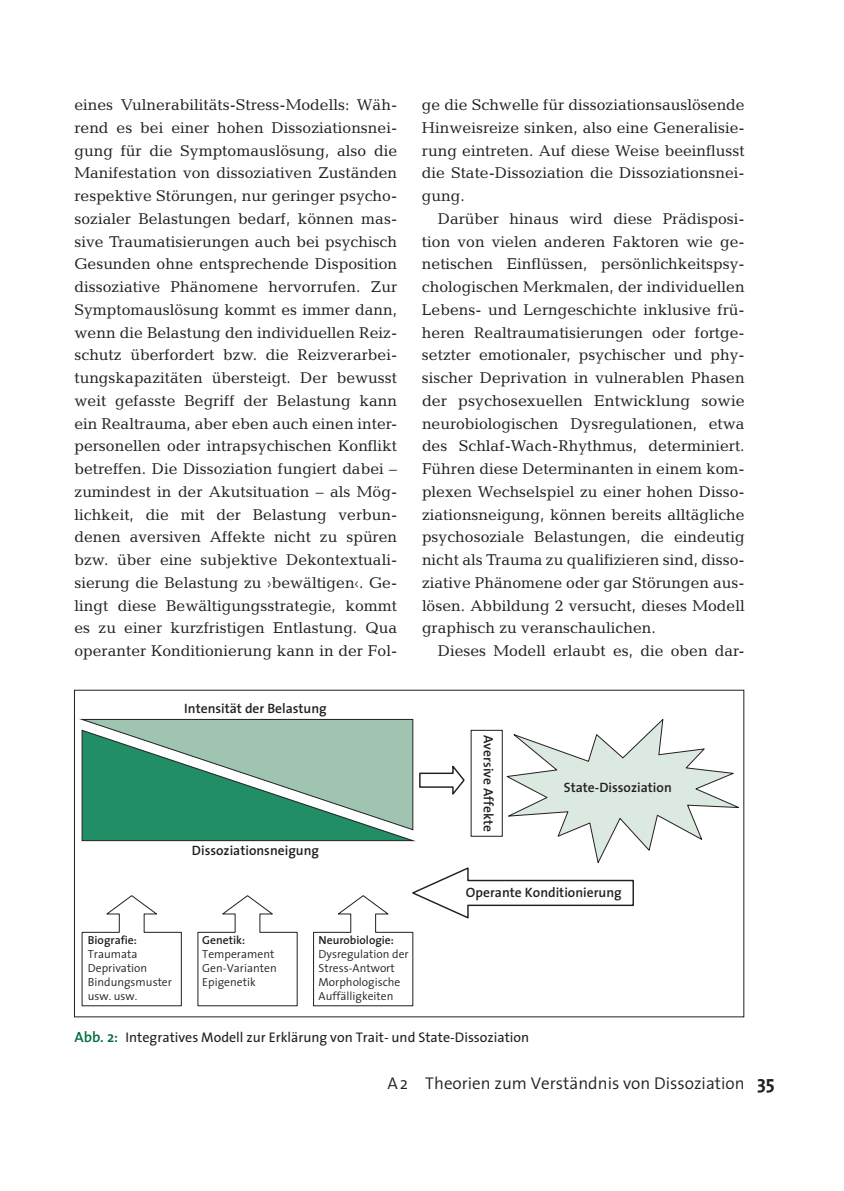
<style>
.page{position:relative;width:844px;height:1191px;background:#fff}
.page>*{position:absolute;margin:0;border:0;box-sizing:border-box;transform-origin:0 0}
.t1{font:300 17.15px "The Sans";color:#231f20}
.t2{font:15.75px/22.8px "Candida";color:#231f20;text-align:justify}
.t3{font:14px "The Sans";color:#231f20}
.t4{font:600 13.65px "The Sans";color:#231f20}
.t5{font:300 11.72px/14px "The Sans";color:#231f20}
.t6{font:600 11.72px "The Sans";color:#231f20}
.s1{font-weight:600;font-size:14.88px;color:#006f3c}
.s2{font-weight:700;font-size:19.25px}
</style>
<div class="page">
<svg style="left:79px;top:718px;width:661px;height:288px"></svg>
<p class="t2" style="left:74px;top:95px;width:324px">eines Vulnerabilitäts-Stress-Modells : Wäh&shy;rend es bei einer hohen Dissoziationsnei&shy;gung für die Symptomauslösung, also die Manifestation von dissoziativen Zuständen respektive Störungen, nur geringer psy cho&shy;sozialer Belastungen bedarf, können mas&shy;sive Traumatisierungen auch bei psychisch Gesunden ohne entsprechende Disposition dissoziative Phänomene hervor rufen. Zur Symptomauslösung kommt es immer dann, wenn die Belastung den in di viduellen Reiz&shy;schutz überfordert bzw. die Reizverarbei&shy;tungskapazitäten übersteigt. Der bewusst weit gefasste Begriff der Belastung kann ein Realtrauma, aber eben auch einen inter&shy;personellen oder intrapsychischen Konflikt betreffen. Die Dissoziation fungiert dabei – zumindest in der Akutsituation – als Mög&shy;lichkeit, die mit der Belastung verbun&shy;denen aversiven Affekte nicht zu spüren bzw. über eine subjektive Dekontextuali&shy;sierung die Belastung zu ›bewältigen‹. Ge&shy;lingt diese Bewältigungsstrategie, kommt es zu einer kurzfristigen Entlastung. Qua operanter Kon ditionierung kann in der Fol-</p>
<p class="t2" style="left:422px;top:95px;width:324px">ge die Schwelle für dissoziationsauslösende Hinweisreize sinken, also eine Generalisie&shy;rung eintreten. Auf diese Weise beeinflusst die State-Dissoziation die Dissoziationsnei&shy;gung.</p>
<p class="t2" style="left:422px;top:209px;width:324px;text-indent:16px">Darüber hinaus wird diese Prädisposi&shy;tion von vielen anderen Faktoren wie ge&shy;netischen Einflüssen, persönlichkeitspsy&shy;cho lo gi schen Merkmalen, der individuellen Lebens- und Lerngeschichte inklusive frü&shy;heren Real traumatisierungen oder fortge&shy;setzter emotionaler, psychischer und phy&shy;sischer Deprivation in vulnerablen Phasen der psychosexuellen Entwicklung sowie neurobiologischen Dysregulationen, etwa des Schlaf-Wach-Rhythmus, determiniert.<br>Führen diese Determinanten in einem kom&shy;plexen Wechselspiel zu einer hohen Disso&shy;ziationsneigung, können bereits alltägliche psychosoziale Belastungen, die eindeutig nicht als Trauma zu qualifizieren sind, disso&shy;ziative Phänomene oder gar Störungen aus&shy;lösen. Abbildung 2 versucht, dieses Modell graphisch zu veranschaulichen.</p>
<p class="t2" style="left:437px;top:641px;width:308px">Dieses Modell erlaubt es, die oben dar-</p>
<p class="t4" style="left:184px;top:703px;width:144px">Intensität der Belastung</p>
<p class="t4" style="left:192px;top:845px;width:129px">Dissoziationsneigung</p>
<p class="t6" style="left:88px;top:935px;width:51px">Biografie:</p>
<p class="t5" style="left:88px;top:948px;width:86px">Traumata<br>Deprivation<br>Bindungsmuster usw. usw.</p>
<p class="t6" style="left:202px;top:935px;width:44px">Genetik:</p>
<p class="t5" style="left:202px;top:948px;width:76px">Temperament<br>Gen-Varianten<br>Epigenetik</p>
<p class="t6" style="left:318px;top:935px;width:77px">Neurobiologie:</p>
<p class="t5" style="left:318px;top:948px;width:92px">Dysregulation der<br>Stress-Antwort<br>Morphologische<br>Auffälligkeiten</p>
<p class="t4" style="left:493px;top:735px;width:98px;rotate:90deg">Aversive Affekte</p>
<p class="t4" style="left:563px;top:782px;width:109px">State-Dissoziation</p>
<p class="t4" style="left:466px;top:887px;width:157px">Operante Konditionierung</p>
<p class="t3" style="left:74px;top:1032px;width:456px"><span class="s1">Abb. 2:</span> Integratives Modell zur Erklärung von Trait- und State-Dissoziation</p>
<p class="t1" style="left:387px;top:1075px;width:389px">A 2 Theorien zum Verständnis von Dissoziation <span class="s2">35</span></p>
</div>
